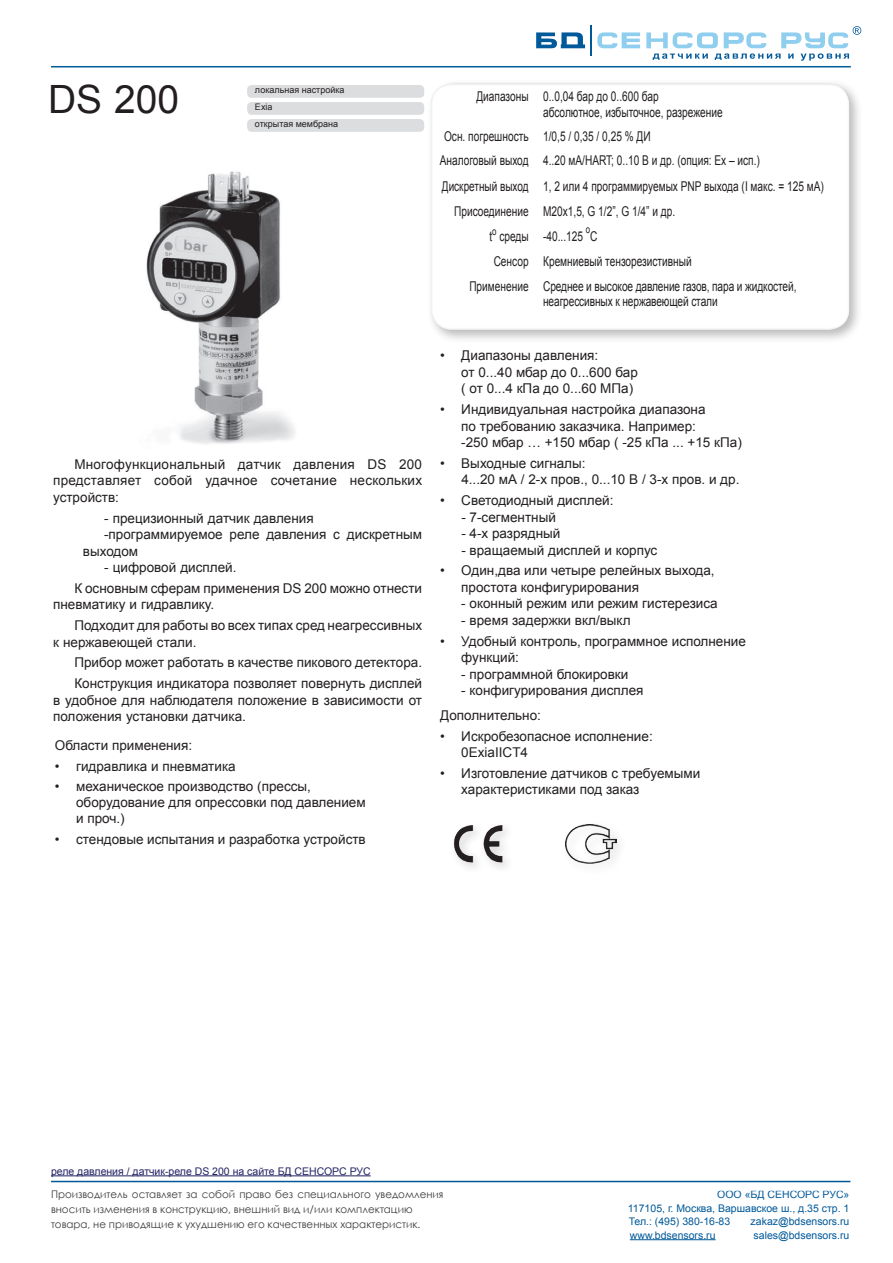
<style>
.page{position:relative;width:893px;height:1263px;background:#fff}
.page>*{position:absolute;margin:0;border:0;box-sizing:border-box;transform-origin:0 0}
.Верстка1{font:39px "Arial";color:#231f20}
.t1{font:13.5px/16.5px "Arial";color:#231f20}
.t2{font:13.5px/15px "Arial";color:#231f20;scale:.75 1}
.t3{font:13.5px "Arial";color:#231f20;scale:.74 1}
.t4{font:10.5px/15px "Century Gothic";color:#3e3e3f}
.t5{font:10.5px/13.5px "Arial";color:#005999;text-align:justify}
.Paragraph_Style_1{font:10.5px "Arial";color:#222265}
.t6{font:10.5px "Arial";color:#231f20;scale:.75 1}
.t7{font:9px "Arial";color:#231f20}
</style>
<div class="page">
<svg style="left:597px;top:32px;width:43px;height:16px"></svg>
<hr style="left:590px;top:25px;width:2px;height:31px;background:#005999">
<svg style="left:536px;top:32px;width:49px;height:16px"></svg>
<svg style="left:646px;top:26px;width:215px;height:35px"></svg>
<hr style="left:51px;top:66px;width:800px;height:1px;background:#005999">
<hr style="left:51px;top:1181px;width:799px;height:1px;background:#005999">
<hr style="left:630px;top:1239px;width:86px;height:1px;background:#005999">
<img style="left:146px;top:171px;width:149px;height:273px">
<div style="left:426px;top:79px;width:437px;height:265px;background:#231f20;opacity:.3"></div>
<div style="left:430px;top:77px;width:422px;height:255px;background:#fff"></div>
<div style="left:247px;top:85px;width:177px;height:13px;background:#dcdddf;border-radius:4px"></div>
<div style="left:247px;top:102px;width:177px;height:13px;background:#dcdddf;border-radius:4px"></div>
<div style="left:247px;top:119px;width:177px;height:13px;background:#dcdddf;border-radius:4px"></div>
<img style="left:565px;top:824px;width:51px;height:39px">
<img style="left:453px;top:825px;width:54px;height:43px">
<hr style="left:51px;top:1175px;width:320px;height:1px;background:#222265">
<p class="Верстка1" style="left:48px;top:74px;width:133px">DS 200</p>
<p class="t7" style="left:255px;top:84px;width:91px">локальная настройка</p>
<p class="t7" style="left:255px;top:101px;width:19px">Exia</p>
<p class="t7" style="left:255px;top:118px;width:85px">открытая мембрана</p>
<p class="t1" style="left:53px;top:456px;width:370px;text-align:justify;text-indent:21px">Многофункциональный датчик давления DS 200 представляет собой удачное сочетание нескольких устройств:</p>
<p class="t1" style="left:104px;top:510px;width:211px">- прецизионный датчик давления</p>
<p class="t1" style="left:83px;top:526px;width:341px;text-indent:21px">-программируемое реле давления с дискретным выходом</p>
<p class="t1" style="left:104px;top:559px;width:134px">- цифровой дисплей.</p>
<p class="t1" style="left:53px;top:580px;width:370px;text-indent:21px">К основным сферам применения DS 200 можно отнести пневматику и гидравлику.</p>
<p class="t1" style="left:53px;top:617px;width:370px;text-indent:21px">Подходит для работы во всех типах сред неагрессивных к нержавеющей стали.</p>
<p class="t1" style="left:74px;top:654px;width:349px">Прибор может работать в качестве пикового детектора.</p>
<p class="t1" style="left:53px;top:675px;width:370px;text-align:justify;text-indent:21px">Конструкция индикатора позволяет повернуть дисплей в удобное для наблюдателя положение в зависимости от положения установки датчика.</p>
<p class="t1" style="left:55px;top:737px;width:139px">Области применения:</p>
<p class="t1" style="left:55px;top:758px;width:182px">• гидравлика и пневматика</p>
<p class="t1" style="left:76px;top:778px;width:291px;text-indent:-21px">• механическое производство (прессы, оборудование для опрессовки под давлением и проч.)</p>
<p class="t1" style="left:55px;top:831px;width:312px">• стендовые испытания и разработка устройств</p>
<p class="t2" style="left:476px;top:89px;width:71px">Диапазоны</p>
<p class="t2" style="left:543px;top:89px;width:156px">0..0,04 бар до 0..600 бар</p>
<p class="t2" style="left:543px;top:105px;width:241px">абсолютное, избыточное, разрежение</p>
<p class="t2" style="left:444px;top:128px;width:114px">Осн. погрешность</p>
<p class="t2" style="left:543px;top:128px;width:145px">1/0,5 / 0,35 / 0,25 % ДИ</p>
<p class="t2" style="left:440px;top:153px;width:120px">Аналоговый выход</p>
<p class="t2" style="left:543px;top:153px;width:291px">4..20 мА/HART; 0..10 В и др. (опция: Ex – исп.)</p>
<p class="t3" style="left:442px;top:177px;width:119px">Дискретный выход</p>
<p class="t2" style="left:543px;top:179px;width:376px">1, 2 или 4 программируемых PNP выхода (I макс. = 125 мА)</p>
<p class="t2" style="left:454px;top:203px;width:101px">Присоединение</p>
<p class="t2" style="left:543px;top:203px;width:177px">М20х1,5, G 1/2”, G 1/4” и др.</p>
<p class="t2" style="left:489px;top:229px;width:54px">t<sup>o</sup> среды</p>
<p class="t2" style="left:543px;top:229px;width:55px">-40...125</p>
<p class="t6" style="left:586px;top:223px;width:7px">о</p>
<p class="t2" style="left:590px;top:229px;width:11px">С</p>
<p class="t2" style="left:494px;top:254px;width:48px">Сенсор</p>
<p class="t2" style="left:543px;top:254px;width:200px">Кремниевый тензорезистивный</p>
<p class="t2" style="left:469px;top:278px;width:81px">Применение</p>
<p class="t2" style="left:543px;top:278px;width:339px">Среднее и высокое давление газов, пара и жидкостей, неагрессивных к нержавеющей стали</p>
<p class="t1" style="left:461px;top:347px;width:178px;text-indent:-21px">• Диапазоны давления:<br>от 0...40 мбар до 0...600 бар ( от 0...4 кПа до 0...60 МПа)</p>
<p class="t1" style="left:461px;top:401px;width:282px;text-indent:-21px">• Индивидуальная настройка диапазона<br>по требованию заказчика. Например:<br>-250 мбар … +150 мбар ( -25 кПа ... +15 кПа)</p>
<p class="t1" style="left:440px;top:455px;width:147px">• Выходные сигналы:</p>
<p class="t1" style="left:461px;top:471px;width:280px">4...20 мА / 2-х пров., 0...10 В / 3-х пров. и др.</p>
<p class="t1" style="left:440px;top:492px;width:175px">• Светодиодный дисплей:</p>
<p class="t1" style="left:461px;top:509px;width:96px">- 7-сегментный</p>
<p class="t1" style="left:461px;top:525px;width:101px">- 4-х разрядный</p>
<p class="t1" style="left:461px;top:542px;width:198px">- вращаемый дисплей и корпус</p>
<p class="t1" style="left:461px;top:562px;width:255px;text-indent:-21px">• Один,два или четыре релейных выхода, простота конфигурирования</p>
<p class="t1" style="left:461px;top:595px;width:258px">- оконный режим или режим гистерезиса</p>
<p class="t1" style="left:461px;top:612px;width:171px">- время задержки вкл/выкл</p>
<p class="t1" style="left:461px;top:633px;width:286px;text-indent:-21px">• Удобный контроль, программное исполнение функций:</p>
<p class="t1" style="left:461px;top:666px;width:169px">- программной блокировки</p>
<p class="t1" style="left:461px;top:682px;width:184px">- конфигурирования дисплея</p>
<p class="t1" style="left:440px;top:707px;width:102px">Дополнительно:</p>
<p class="t1" style="left:461px;top:728px;width:193px;text-indent:-21px">• Искробезопасное исполнение:<br>0ExiaIICT4</p>
<p class="t1" style="left:461px;top:765px;width:241px;text-indent:-21px">• Изготовление датчиков с требуемыми характеристиками под заказ</p>
<p class="Paragraph_Style_1" style="left:51px;top:1164px;width:321px">реле давления / датчик-реле DS 200 на сайте БД СЕНСОРС РУС</p>
<p class="t4" style="left:51px;top:1187px;width:394px">Производитель оставляет за собой право без специального уведомления вносить изменения в конструкцию, внешний вид и/или комплектацию товара, не приводящие к ухудшению его качественных характеристик.</p>
<p class="t5" style="left:628px;top:1188px;width:223px;text-indent:89px">ООО «БД СЕНСОРС РУС» 117105, г. Москва, Варшавское ш., д.35 стр. 1<br>Тел.: (495) 380-16-83</p>
<p class="t5" style="left:751px;top:1215px;width:100px">zakaz@bdsensors.ru</p>
<p class="t5" style="left:630px;top:1228px;width:87px">www.bdsensors.ru</p>
<p class="t5" style="left:754px;top:1228px;width:97px">sales@bdsensors.ru</p>
</div>
